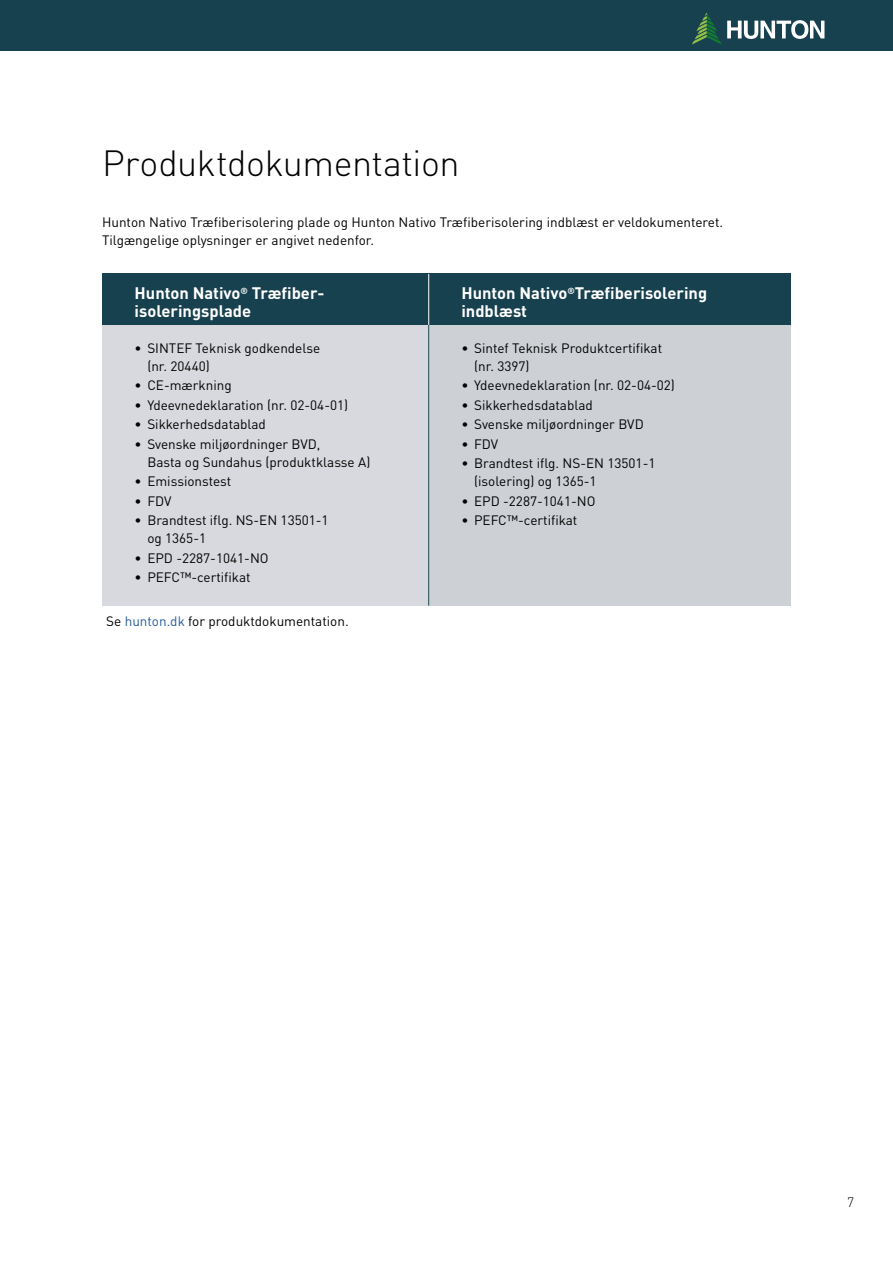
<style>
.page{position:relative;width:893px;height:1263px;background:#fff}
.page>*{position:absolute;margin:0;border:0;box-sizing:border-box;transform-origin:0 0}
.t1{font:300 36px "DINOT";letter-spacing:-.01em;color:#000}
.t2{font:700 16.5px/18px "DINOT";color:#fff}
.t3{font:13.5px/18px "DINOT";color:#000}
.t4{font:300 13.5px "DINOT";color:#000}
.s1{color:#275b9b}
</style>
<div class="page">
<div style="left:0;top:0;width:893px;height:51px;background:#18414f"></div>
<svg style="left:692px;top:12px;width:132px;height:33px"></svg>
<div style="left:429px;top:274px;width:362px;height:332px;background:#cdd0d5"></div>
<div style="left:102px;top:274px;width:327px;height:332px;background:#d7d9de"></div>
<div style="left:102px;top:274px;width:689px;height:51px;background:#18414f"></div>
<hr style="left:428px;top:325px;width:1px;height:281px;background:#18414f">
<hr style="left:428px;top:274px;width:1px;height:51px;background:#fff">
<h1 class="t1" style="left:102px;top:141px;width:359px">Produktdokumentation</h1>
<p class="t3" style="left:102px;top:213px;width:623px">Hunton Nativo Træfiberisolering plade og Hunton Nativo Træfiberisolering indblæst er veldokumenteret.<br>Tilgængelige oplysninger er angivet nedenfor.</p>
<p class="t2" style="left:135px;top:283px;width:191px">Hunton Nativo<sup>®</sup> Træfiber&shy;isoleringsplade</p>
<p class="t3" style="left:147px;top:338px;width:174px;text-indent:-13px">• SINTEF Teknisk godkendelse (nr. 20440)</p>
<p class="t3" style="left:135px;top:376px;width:99px">• CE-mærkning</p>
<p class="t3" style="left:135px;top:395px;width:215px">• Ydeevnedeklaration (nr. 02-04-01)</p>
<p class="t3" style="left:135px;top:415px;width:133px">• Sikkerhedsdatablad</p>
<p class="t3" style="left:147px;top:434px;width:225px;text-indent:-13px">• Svenske miljøordninger BVD,<br>Basta og Sundahus (produktklasse A)</p>
<p class="t3" style="left:135px;top:472px;width:98px">• Emissionstest</p>
<p class="t3" style="left:135px;top:491px;width:38px">• FDV</p>
<p class="t3" style="left:147px;top:511px;width:183px;text-indent:-13px">• Brandtest iflg. NS-EN 13501-1 og 1365-1</p>
<p class="t3" style="left:135px;top:548px;width:136px">• EPD -2287-1041-NO</p>
<p class="t3" style="left:135px;top:568px;width:118px">• PEFC™-certifikat</p>
<p class="t3" style="left:106px;top:611px;width:244px">Se <span class="s1">hunton.dk</span> for produktdokumentation.</p>
<p class="t2" style="left:461px;top:283px;width:247px">Hunton Nativo<sup>®</sup>Træfiberisolering indblæst</p>
<p class="t3" style="left:474px;top:338px;width:190px;text-indent:-13px">• Sintef Teknisk Produktcertifikat (nr. 3397)</p>
<p class="t3" style="left:461px;top:376px;width:215px">• Ydeevnedeklaration (nr. 02-04-02)</p>
<p class="t3" style="left:461px;top:395px;width:133px">• Sikkerhedsdatablad</p>
<p class="t3" style="left:461px;top:415px;width:184px">• Svenske miljøordninger BVD</p>
<p class="t3" style="left:461px;top:434px;width:38px">• FDV</p>
<p class="t3" style="left:474px;top:454px;width:183px;text-indent:-13px">• Brandtest iflg. NS-EN 13501-1 (isolering) og 1365-1</p>
<p class="t3" style="left:461px;top:491px;width:136px">• EPD -2287-1041-NO</p>
<p class="t3" style="left:461px;top:511px;width:118px">• PEFC™-certifikat</p>
<p class="t4" style="left:847px;top:1194px;width:8px">7</p>
</div>
